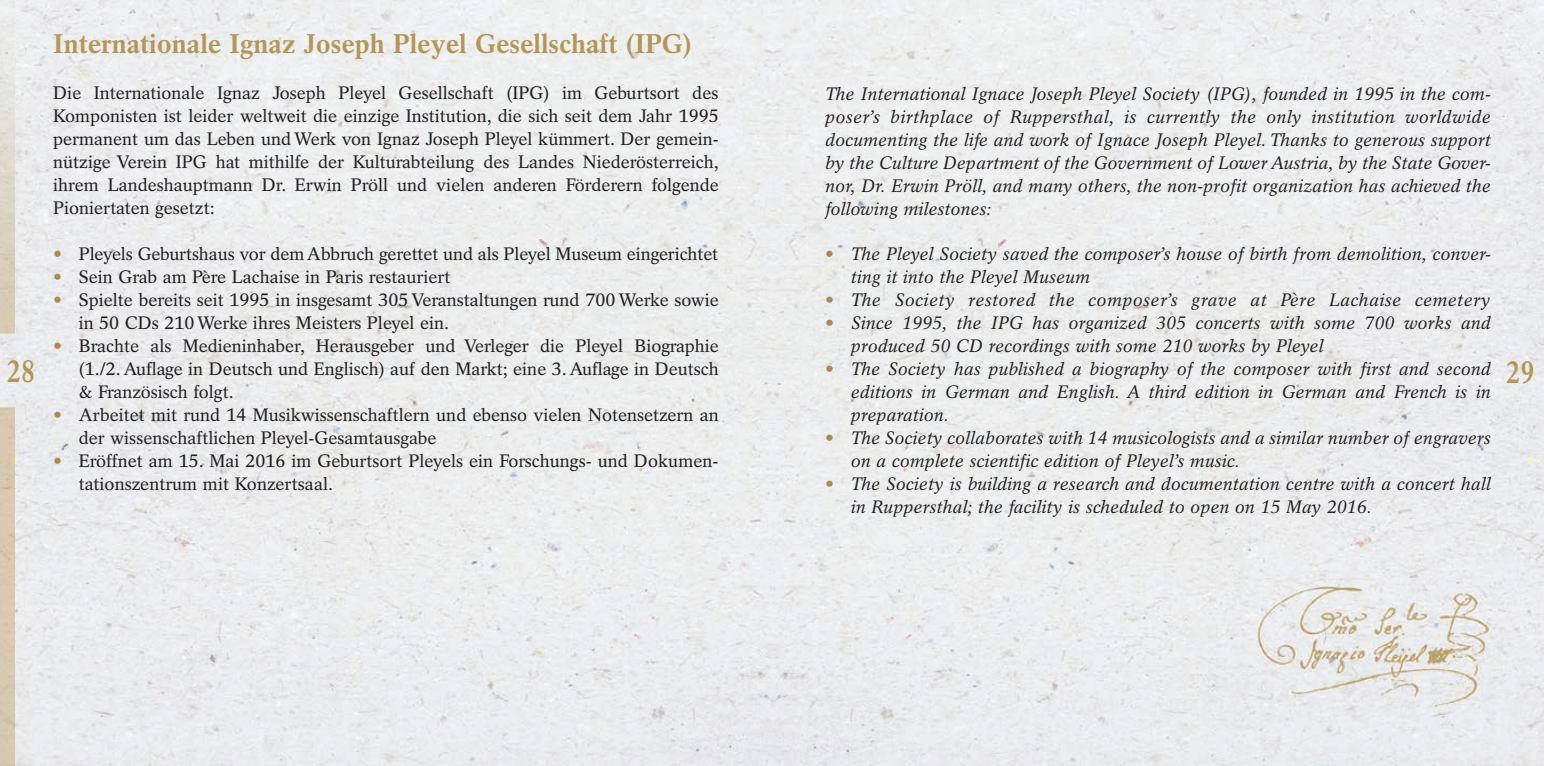
<style>
.page{position:relative;width:1544px;height:766px;background:#fff}
.page>*{position:absolute;margin:0;border:0;box-sizing:border-box;transform-origin:0 0}
.t1{font:700 31.5px "Rotation LT Std";color:#b39758;scale:.8 1}
.t2{font:700 27px "Rotation LT Std";color:#b39758}
.t3{font:italic 18px/22.9px "Rotation LT Std";color:#231f20}
.t4{font:18px/22.9px "Rotation LT Std";color:#231f20}
.t5{font:italic 18px "Rotation LT Std";letter-spacing:.02em;color:#231f20}
.s1{color:#a78c50}
.s2{font-style:normal;color:#a78c50}
</style>
<div class="page">
<img style="left:772px;top:0;width:771px;height:765px">
<div style="left:0;top:0;width:772px;height:765px;background:#ececed"></div>
<img style="left:1249px;top:578px;width:267px;height:135px">
<h1 class="t1" style="left:7px;top:359px;width:37px">28</h1>
<h2 class="t2" style="left:53px;top:33px;width:640px">Internationale Ignaz Joseph Pleyel Gesellschaft (IPG)</h2>
<p class="t4" style="left:53px;top:83px;width:667px;text-align:justify">Die Internationale Ignaz Joseph Pleyel Gesellschaft (IPG) im Geburtsort des Komponisten ist leider weltweit die einzige Institution, die sich seit dem Jahr 1995 permanent um das Leben und Werk von Ignaz Joseph Pleyel kümmert. Der gemein&shy;nützige Verein IPG hat mithilfe der Kulturabteilung des Landes Niederösterreich, ihrem Landeshauptmann Dr. Erwin Pröll und vielen anderen Förderern folgende Pioniertaten gesetzt:</p>
<p class="t4" style="left:53px;top:244px;width:666px"><span class="s1">•</span> Pleyels Geburtshaus vor dem Abbruch gerettet und als Pleyel Museum eingerichtet</p>
<p class="t4" style="left:53px;top:267px;width:398px"><span class="s1">•</span> Sein Grab am Père Lachaise in Paris restauriert</p>
<p class="t4" style="left:79px;top:290px;width:641px;text-indent:-25px"><span class="s1">•</span> Spielte bereits seit 1995 in insgesamt 305 Veranstaltungen rund 700 Werke sowie in 50 CDs 210 Werke ihres Meisters Pleyel ein.</p>
<p class="t4" style="left:79px;top:335px;width:641px;text-align:justify;text-indent:-25px"><span class="s1">•</span> Brachte als Medieninhaber, Herausgeber und Verleger die Pleyel Biographie (1./2. Auflage in Deutsch und Englisch) auf den Markt; eine 3. Auflage in Deutsch &amp; Französisch folgt.</p>
<p class="t4" style="left:79px;top:404px;width:641px;text-indent:-25px"><span class="s1">•</span> Arbeitet mit rund 14 Musikwissenschaftlern und ebenso vielen Notensetzern an der wissenschaftlichen Pleyel-Gesamtausgabe</p>
<p class="t4" style="left:79px;top:450px;width:641px;text-indent:-25px"><span class="s1">•</span> Eröffnet am 15. Mai 2016 im Geburtsort Pleyels ein Forschungs- und Dokumen&shy;tationszentrum mit Konzertsaal.</p>
<p class="t3" style="left:825px;top:83px;width:667px;text-align:justify">The International Ignace Joseph Pleyel Society (IPG), founded in 1995 in the com&shy;poser’s birthplace of Ruppersthal, is currently the only institution worldwide documenting the life and work of Ignace Joseph Pleyel. Thanks to generous support by the Culture Department of the Government of Lower Austria, by the State Gover&shy;nor, Dr. Erwin Pröll, and many others, the non-profit organization has achieved the following milestones:</p>
<p class="t3" style="left:851px;top:244px;width:641px;text-indent:-26px"><span class="s2">•</span> The Pleyel Society saved the composer’s house of birth from demolition, conver&shy;ting it into the Pleyel Museum</p>
<p class="t5" style="left:825px;top:293px;width:666px"><span class="s2">•</span> The Society restored the composer’s grave at Père Lachaise cemetery</p>
<p class="t3" style="left:851px;top:313px;width:641px;text-indent:-26px"><span class="s2">•</span> Since 1995, the IPG has organized 305 concerts with some 700 works and produced 50 CD recordings with some 210 works by Pleyel</p>
<p class="t3" style="left:851px;top:359px;width:641px;text-align:justify;text-indent:-26px"><span class="s2">•</span> The Society has published a biography of the composer with first and second editions in German and English. A third edition in German and French is in preparation.</p>
<p class="t3" style="left:850px;top:428px;width:641px;text-indent:-26px"><span class="s2">•</span> The Society collaborates with 14 musicologists and a similar number of engravers on a complete scientific edition of Pleyel’s music.</p>
<p class="t3" style="left:850px;top:474px;width:641px;text-indent:-26px"><span class="s2">•</span> The Society is building a research and documentation centre with a concert hall in Ruppersthal; the facility is scheduled to open on 15 May 2016.</p>
<h1 class="t1" style="left:1506px;top:360px;width:37px">29</h1>
</div>
